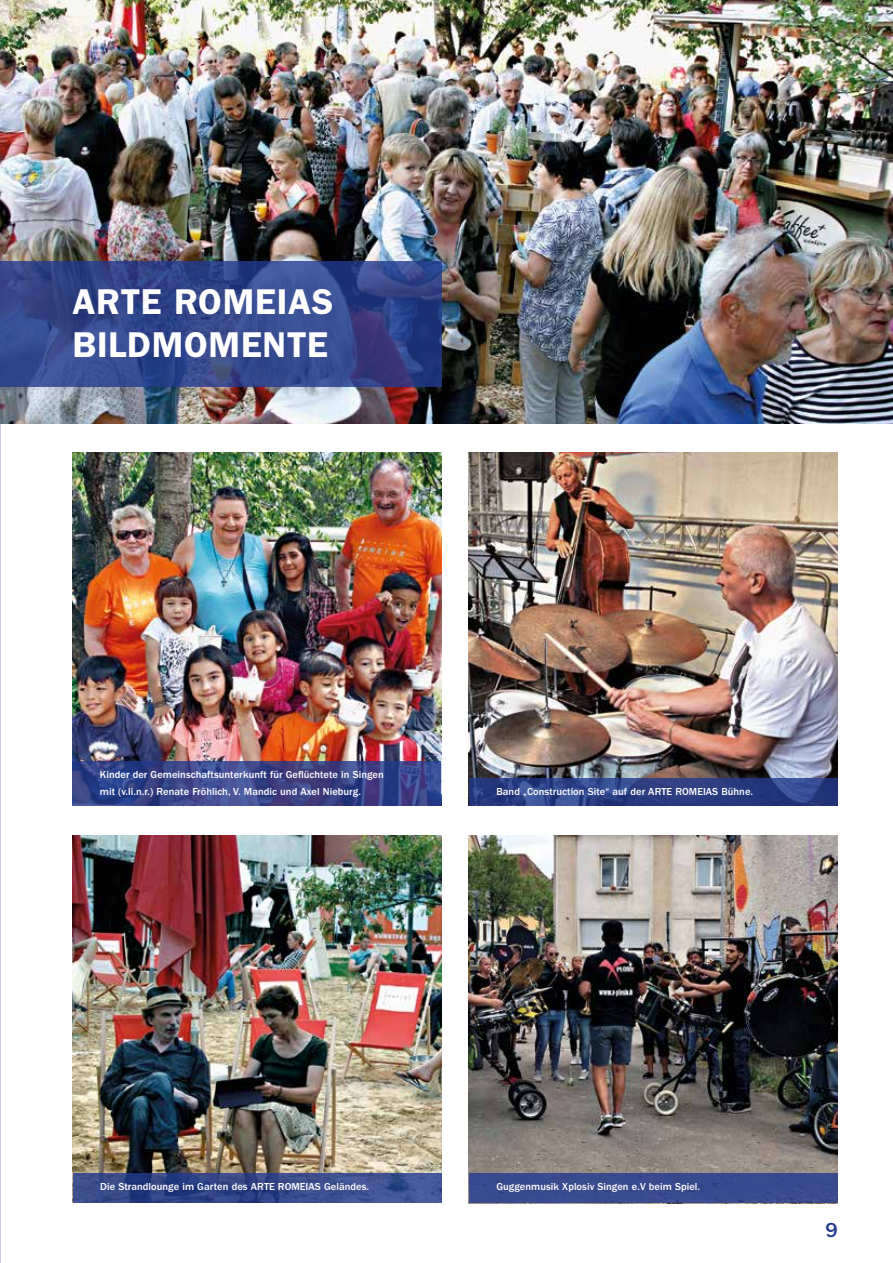
<style>
.page{position:relative;width:893px;height:1263px;background:#fff}
.page>*{position:absolute;margin:0;border:0;box-sizing:border-box;transform-origin:0 0}
.t1{font:600 36px/43.2px "ITC Franklin Gothic Std";letter-spacing:.02em;color:#fff}
.t2{font:500 21px "ITC Franklin Gothic Std";color:#213a8f}
.t3{font:500 10.5px/17px "ITC Franklin Gothic Std";letter-spacing:.005em;color:#fff}
</style>
<div class="page">
<img style="left:469px;top:836px;width:369px;height:337px">
<img style="left:469px;top:453px;width:369px;height:325px">
<img style="left:72px;top:453px;width:369px;height:353px">
<img style="left:0;top:0;width:893px;height:423px">
<svg style="left:0;top:261px;width:441px;height:126px;background:#33468a"></svg>
<img style="left:73px;top:836px;width:368px;height:337px">
<svg style="left:72px;top:761px;width:369px;height:44px;background:#384388"></svg>
<svg style="left:469px;top:778px;width:369px;height:27px;background:#2c3f84"></svg>
<svg style="left:73px;top:1173px;width:368px;height:30px;background:#354889"></svg>
<div style="left:469px;top:1173px;width:369px;height:30px;background:#384a8d"></div>
<h1 class="t1" style="left:73px;top:280px;width:262px">ARTE ROMEIAS<br>BILDMOMENTE</h1>
<p class="t3" style="left:100px;top:766px;width:285px">Kinder der Gemeinschaftsunterkunft für Geflüchtete in Singen mit (v.li.n.r.) Renate Fröhlich, V. Mandic und Axel Nieburg.</p>
<p class="t3" style="left:496px;top:783px;width:258px">Band „Construction Site“ auf der ARTE ROMEIAS Bühne.</p>
<p class="t3" style="left:100px;top:1178px;width:270px">Die Strandlounge im Garten des ARTE ROMEIAS Geländes.</p>
<p class="t3" style="left:496px;top:1178px;width:205px">Guggenmusik Xplosiv Singen e.V beim Spiel.</p>
<h2 class="t2" style="left:825px;top:1218px;width:14px">9</h2>
</div>
